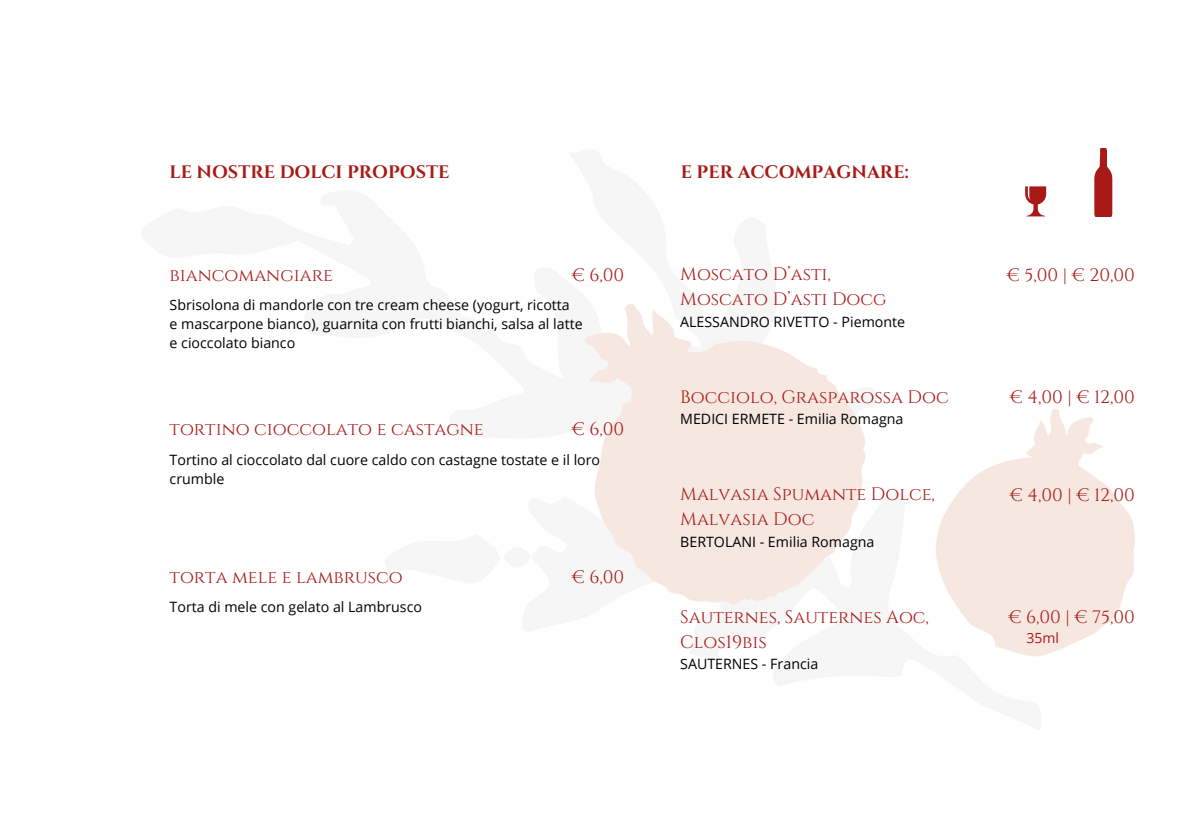
<style>
.page{position:relative;width:1191px;height:839px;background:#fff}
.page>*{position:absolute;margin:0;border:0;box-sizing:border-box;transform-origin:0 0}
.t1{font:18px "Cinzel";color:#a81a17}
.t2{font:700 18px "Cinzel";color:#a81a17}
.t3{font:14.2px/19px "Open Sans";color:#000}
.t4{font:14px "Open Sans";color:#a81a17}
</style>
<div class="page">
<img style="left:570px;top:153px;width:565px;height:503px">
<svg style="left:1025px;top:186px;width:21px;height:30px"></svg>
<svg style="left:1094px;top:148px;width:18px;height:69px"></svg>
<p class="t2" style="left:170px;top:161px;width:281px">LE NOSTRE DOLCI PROPOSTE</p>
<p class="t2" style="left:681px;top:161px;width:229px">E PER ACCOMPAGNARE:</p>
<p class="t1" style="left:572px;top:263px;width:54px">€ 6,00</p>
<p class="t1" style="left:170px;top:263px;width:165px">biancomangiare</p>
<p class="t3" style="left:170px;top:295px;width:402px">Sbrisolona di mandorle con tre cream cheese (yogurt, ricotta</p>
<p class="t3" style="left:170px;top:314px;width:415px">e mascarpone bianco), guarnita con frutti bianchi, salsa al latte</p>
<p class="t3" style="left:170px;top:333px;width:127px">e cioccolato bianco</p>
<p class="t1" style="left:572px;top:417px;width:54px">€ 6,00</p>
<p class="t1" style="left:170px;top:417px;width:316px">tortino cioccolato e castagne</p>
<p class="t3" style="left:170px;top:450px;width:432px">Tortino al cioccolato dal cuore caldo con castagne tostate e il loro crumble</p>
<p class="t1" style="left:170px;top:565px;width:235px">torta mele e lambrusco</p>
<p class="t3" style="left:170px;top:597px;width:254px">Torta di mele con gelato al Lambrusco</p>
<p class="t1" style="left:572px;top:565px;width:54px">€ 6,00</p>
<p class="t1" style="left:680px;top:263px;width:152px">Moscato D’asti,</p>
<p class="t1" style="left:1007px;top:263px;width:130px">€ 5,00 | € 20,00</p>
<p class="t1" style="left:680px;top:288px;width:208px">Moscato D’asti Docg</p>
<p class="t3" style="left:680px;top:312px;width:226px">ALESSANDRO RIVETTO - Piemonte</p>
<p class="t1" style="left:680px;top:385px;width:270px">Bocciolo, Grasparossa Doc</p>
<p class="t3" style="left:680px;top:409px;width:225px">MEDICI ERMETE - Emilia Romagna</p>
<p class="t1" style="left:680px;top:483px;width:256px">Malvasia Spumante Dolce,</p>
<p class="t1" style="left:680px;top:507px;width:136px">Malvasia Doc</p>
<p class="t3" style="left:680px;top:531px;width:196px">BERTOLANI - Emilia Romagna</p>
<p class="t1" style="left:680px;top:605px;width:250px">Sauternes, Sauternes Aoc,</p>
<p class="t1" style="left:680px;top:630px;width:88px">Clos19bis</p>
<p class="t3" style="left:680px;top:654px;width:140px">SAUTERNES - Francia</p>
<p class="t1" style="left:1010px;top:385px;width:127px">€ 4,00 | € 12,00</p>
<p class="t1" style="left:1010px;top:483px;width:127px">€ 4,00 | € 12,00</p>
<p class="t1" style="left:1008px;top:605px;width:128px">€ 6,00 | € 75,00</p>
<p class="t4" style="left:1026px;top:628px;width:34px">35ml</p>
</div>
